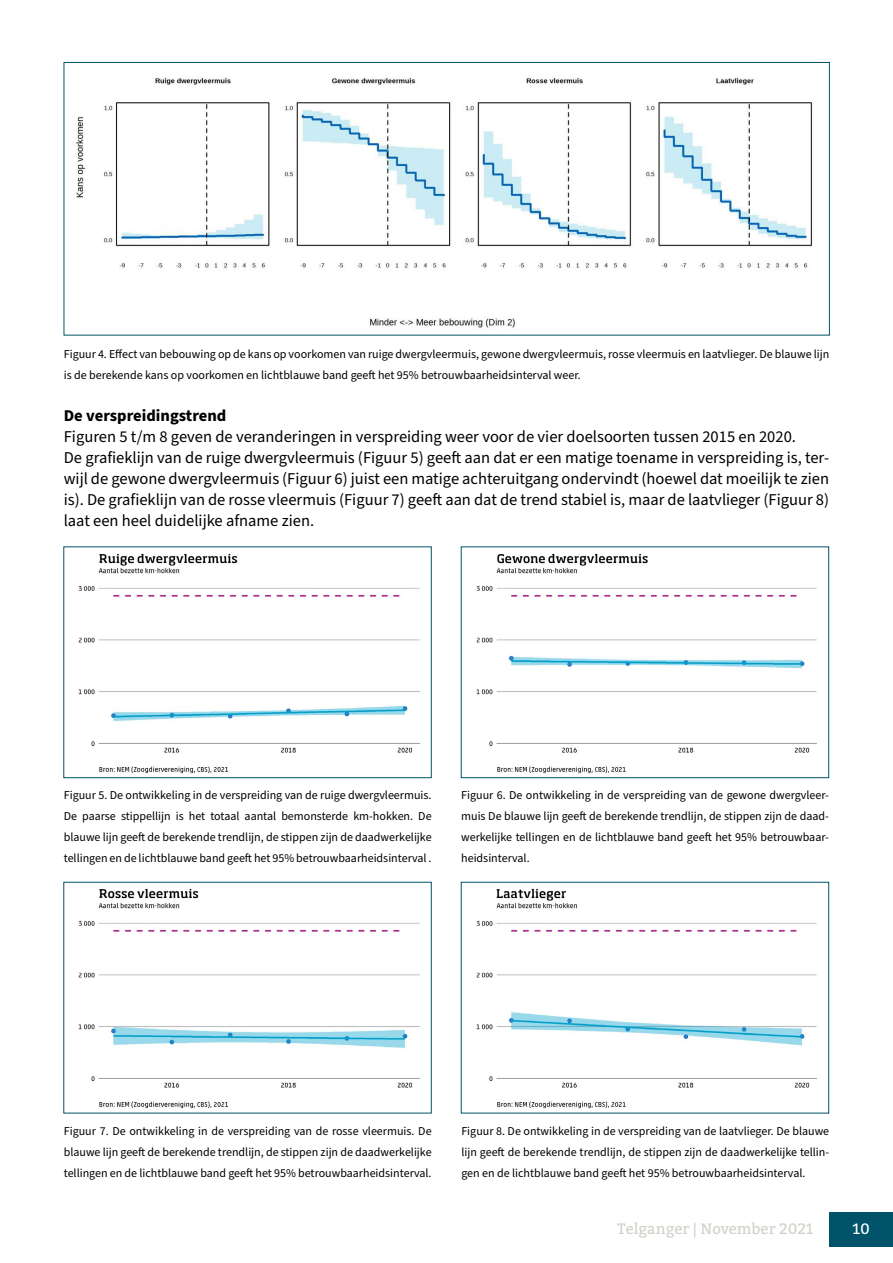
<style>
.page{position:relative;width:893px;height:1263px;background:#fff}
.page>*{position:absolute;margin:0;border:0;box-sizing:border-box;transform-origin:0 0}
.t1{font:16.5px/21px "Source Sans Pro";color:#000}
.t2{font:700 16.5px "Source Sans Pro";color:#000}
.t3{font:15px "Bitter";color:#d0d2ca}
.t4{font:15px "Bitter";color:#fff}
.t5{font:12px/21px "Source Sans Pro";color:#000;text-align:justify}
</style>
<div class="page">
<div style="left:829px;top:1212px;width:64px;height:34px;background:#005368"></div>
<img style="left:76px;top:77px;width:737px;height:251px">
<img style="left:78px;top:553px;width:342px;height:221px">
<div style="left:64px;top:547px;width:367px;height:231px;border:1px solid #005368"></div>
<img style="left:476px;top:553px;width:341px;height:221px">
<div style="left:461px;top:547px;width:368px;height:231px;border:1px solid #005368"></div>
<img style="left:78px;top:888px;width:342px;height:221px">
<img style="left:476px;top:888px;width:341px;height:221px">
<p class="t5" style="left:64px;top:344px;width:767px">Figuur 4. Effect van bebouwing op de kans op voorkomen van ruige dwergvleermuis, gewone dwergvleermuis, rosse vleermuis en laatvlieger. De blauwe lijn is de berekende kans op voorkomen en lichtblauwe band geeft het 95% betrouwbaarheidsinterval weer.</p>
<h1 class="t2" style="left:64px;top:404px;width:164px">De verspreidingstrend</h1>
<p class="t1" style="left:64px;top:426px;width:767px">Figuren 5 t/m 8 geven de veranderingen in verspreiding weer voor de vier doelsoorten tussen 2015 en 2020.<br>De grafieklijn van de ruige dwergvleermuis (Figuur 5) geeft aan dat er een matige toename in verspreiding is, ter&shy;wijl de gewone dwergvleermuis (Figuur 6) juist een matige achteruitgang ondervindt (hoewel dat moeilijk te zien is). De grafieklijn van de rosse vleermuis (Figuur 7) geeft aan dat de trend stabiel is, maar de laatvlieger (Figuur 8) laat een heel duidelijke afname zien.</p>
<p class="t5" style="left:64px;top:785px;width:369px">Figuur 5. De ontwikkeling in de verspreiding van de ruige dwergvleermuis.<br>De paarse stippellijn is het totaal aantal bemonsterde km-hokken. De blauwe lijn geeft de berekende trendlijn, de stippen zijn de daadwerkelijke tellingen en de lichtblauwe band geeft het 95% betrouwbaarheidsinterval .</p>
<p class="t5" style="left:461px;top:785px;width:369px">Figuur 6. De ontwikkeling in de verspreiding van de gewone dwergvleer&shy;muis De blauwe lijn geeft de berekende trendlijn, de stippen zijn de daad&shy;werkelijke tellingen en de lichtblauwe band geeft het 95% betrouwbaar&shy;heidsinterval.</p>
<p class="t5" style="left:64px;top:1121px;width:369px">Figuur 7. De ontwikkeling in de verspreiding van de rosse vleermuis. De blauwe lijn geeft de berekende trendlijn, de stippen zijn de daadwerkelijke tellingen en de lichtblauwe band geeft het 95% betrouwbaarheidsinterval.</p>
<p class="t5" style="left:461px;top:1121px;width:369px">Figuur 8. De ontwikkeling in de verspreiding van de laatvlieger. De blauwe lijn geeft de berekende trendlijn, de stippen zijn de daadwerkelijke tellin&shy;gen en de lichtblauwe band geeft het 95% betrouwbaarheidsinterval.</p>
<p class="t3" style="left:617px;top:1219px;width:198px">Telganger | November 2021</p>
<p class="t4" style="left:852px;top:1219px;width:19px">10</p>
</div>
